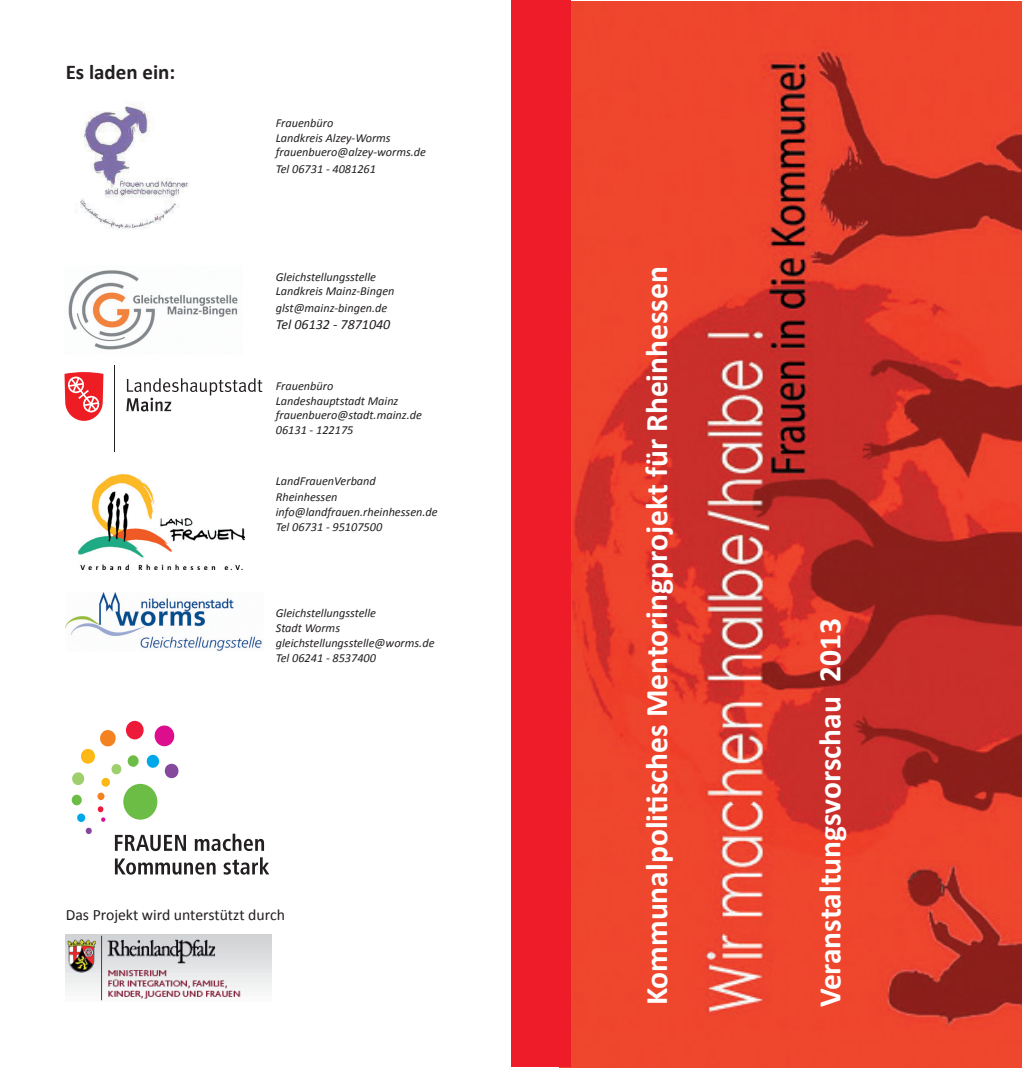
<style>
.page{position:relative;width:1022px;height:1072px;background:#fff}
.page>*{position:absolute;margin:0;border:0;box-sizing:border-box;transform-origin:0 0}
.t1{font:700 31.5px "Calibri";color:#fff}
.t2{font:700 21px "Calibri";color:#231f20}
.t3{font:15.75px "Calibri";color:#231f20}
.t4{font:italic 14px "Calibri";color:#231f20}
.t5{font:italic 12.25px/14.7px "Calibri";color:#231f20}
</style>
<div class="page">
<img style="left:570px;top:2px;width:452px;height:1065px">
<div style="left:511px;top:0;width:59px;height:1067px;background:#ee1c28"></div>
<img style="left:68px;top:270px;width:170px;height:80px">
<img style="left:66px;top:592px;width:196px;height:59px">
<svg style="left:77px;top:813px;width:15px;height:21px"></svg>
<div style="left:72px;top:794px;width:10px;height:11px;background:#6cbd45;border-radius:50%"></div>
<svg style="left:126px;top:720px;width:18px;height:19px"></svg>
<svg style="left:154px;top:725px;width:21px;height:22px"></svg>
<svg style="left:98px;top:806px;width:8px;height:16px"></svg>
<svg style="left:97px;top:792px;width:8px;height:8px"></svg>
<svg style="left:72px;top:729px;width:67px;height:58px"></svg>
<svg style="left:146px;top:754px;width:33px;height:25px"></svg>
<div style="left:123px;top:784px;width:34px;height:35px;background:#6cbd45;border-radius:50%"></div>
<svg style="left:115px;top:857px;width:154px;height:17px"></svg>
<svg style="left:115px;top:833px;width:149px;height:18px"></svg>
<img style="left:80px;top:104px;width:109px;height:125px">
<img style="left:78px;top:474px;width:166px;height:95px">
<svg style="left:126px;top:378px;width:136px;height:33px"></svg>
<hr style="left:114px;top:365px;width:1px;height:86px;background:#231f20">
<svg style="left:64px;top:372px;width:39px;height:49px"></svg>
<img style="left:66px;top:934px;width:205px;height:67px">
<h2 class="t2" style="left:66px;top:59px;width:111px">Es laden ein:</h2>
<p class="t5" style="left:276px;top:115px;width:152px">Frauenbüro<br>Landkreis Alzey-Worms frauenbuero@alzey-worms.de</p>
<p class="t5" style="left:276px;top:161px;width:102px">Tel 06731 - 4081261</p>
<p class="t5" style="left:276px;top:269px;width:120px">Gleichstellungsstelle<br>Landkreis Mainz-Bingen</p>
<p class="t5" style="left:276px;top:300px;width:113px">glst@mainz-bingen.de</p>
<p class="t4" style="left:276px;top:315px;width:116px">Tel 06132 - 7871040</p>
<p class="t5" style="left:276px;top:378px;width:148px">Frauenbüro<br>Landeshauptstadt Mainz frauenbuero@stadt.mainz.de<br>06131 - 122175</p>
<p class="t5" style="left:276px;top:471px;width:102px;line-height:16.8px">LandFrauenVerband<br>Rheinhessen</p>
<p class="t5" style="left:276px;top:504px;width:163px">info@landfrauen.rheinhessen.de<br>Tel 06731 - 95107500</p>
<p class="t5" style="left:276px;top:605px;width:160px">Gleichstellungsstelle<br>Stadt Worms gleichstellungsstelle@worms.de<br>Tel 06241 - 8537400</p>
<p class="t3" style="left:66px;top:905px;width:221px">Das Projekt wird unterstützt durch</p>
<h1 class="t1" style="left:637px;top:1005px;width:740px;rotate:-90deg">Kommunalpolitisches Mentoringprojekt für Rheinhessen</h1>
<h1 class="t1" style="left:810px;top:1007px;width:391px;rotate:-90deg">Veranstaltungsvorschau 2013</h1>
</div>
